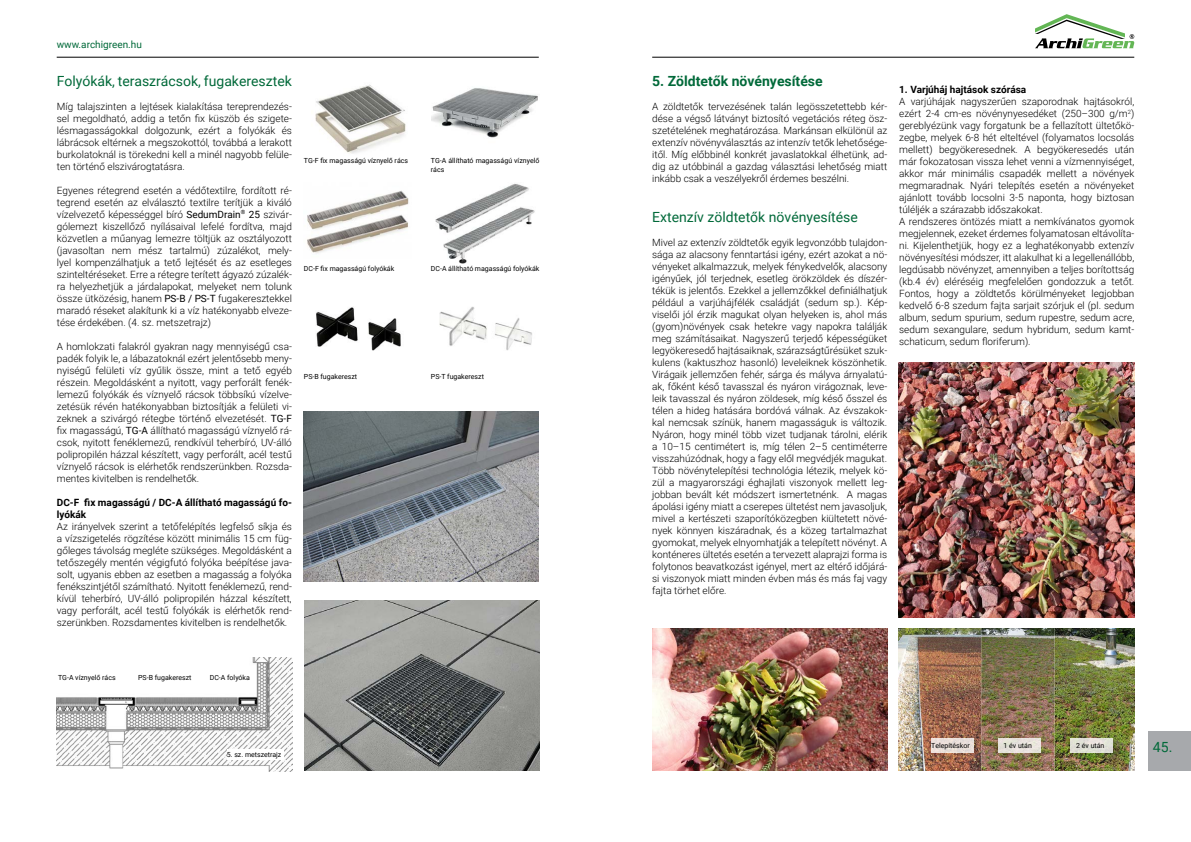
<style>
.page{position:relative;width:1191px;height:842px;background:#fff}
.page>*{position:absolute;margin:0;border:0;box-sizing:border-box;transform-origin:0 0}
.t1{font:14px "Roboto";color:#016939}
.t2{font:700 14px "Roboto";color:#016939}
.t3{font:300 10px/12px "Roboto";color:#000;text-align:justify}
.t4{font:700 10px/12px "Roboto";color:#000}
.t5{font:10px "Roboto";color:#016939}
.t6{font:7px/8.4px "Roboto";color:#000}
.s1{font-weight:400}
</style>
<div class="page">
<svg style="left:1035px;top:14px;width:99px;height:34px"></svg>
<hr style="left:57px;top:57px;width:482px;height:1px;background:#000">
<hr style="left:652px;top:57px;width:482px;height:1px;background:#000">
<div style="left:1148px;top:731px;width:43px;height:40px;background:#a7a9ac"></div>
<img style="left:652px;top:629px;width:235px;height:141px">
<img style="left:899px;top:362px;width:235px;height:256px">
<img style="left:899px;top:629px;width:235px;height:141px">
<div style="left:930px;top:738px;width:43px;height:15px;background:#eadfda"></div>
<div style="left:998px;top:738px;width:42px;height:15px;background:#e8e2dc"></div>
<svg style="left:1070px;top:738px;width:43px;height:15px"></svg>
<img style="left:431px;top:88px;width:107px;height:50px">
<img style="left:435px;top:183px;width:100px;height:81px">
<img style="left:439px;top:306px;width:93px;height:45px">
<img style="left:315px;top:84px;width:91px;height:70px">
<img style="left:307px;top:190px;width:102px;height:64px">
<img style="left:316px;top:307px;width:85px;height:44px">
<img style="left:57px;top:658px;width:235px;height:113px">
<div style="left:227px;top:749px;width:57px;height:11px;background:#fff"></div>
<div style="left:58px;top:673px;width:62px;height:10px;background:#fff"></div>
<div style="left:138px;top:673px;width:62px;height:10px;background:#fff"></div>
<div style="left:210px;top:673px;width:44px;height:10px;background:#fff"></div>
<img style="left:304px;top:600px;width:235px;height:170px">
<img style="left:304px;top:411px;width:235px;height:170px">
<p class="t5" style="left:57px;top:38px;width:87px">www.archigreen.hu</p>
<h1 class="t1" style="left:57px;top:71px;width:236px">Folyókák, teraszrácsok, fugakeresztek</h1>
<p class="t3" style="left:57px;top:100px;width:236px">Míg talajszinten a lejtések kialakítása tereprendezés&shy;sel megoldható, addig a tetőn fix küszöb és szigete&shy;lésmagasságokkal dolgozunk, ezért a folyókák és lábrácsok eltérnek a megszokottól, továbbá a lerakott burkolatoknál is törekedni kell a minél nagyobb felüle&shy;ten történő elszivárogtatásra.</p>
<p class="t3" style="left:57px;top:184px;width:236px">Egyenes rétegrend esetén a védőtextilre, fordított ré&shy;tegrend esetén az elválasztó textilre terítjük a kiváló vízelvezető képességgel bíró <span class="s1">SedumDrain</span><sup>®</sup> <span class="s1">25</span> szivár&shy;gólemezt kiszellőző nyílásaival lefelé fordítva, majd közvetlen a műanyag lemezre töltjük az osztályozott (javasoltan nem mész tartalmú) zúzalékot, mel - lyel kompenzálhatjuk a tető lejtését és az esetleges szinteltéréseket. Erre a rétegre terített ágyazó zúzalék&shy;ra helyezhetjük a járdalapokat, melyeket nem tolunk össze ütközésig, hanem <span class="s1">PS-B / PS-T</span> fugakeresztekkel maradó réseket alakítunk ki a víz hatékonyabb elveze&shy;tése érdekében. (4. sz. metszetrajz)</p>
<p class="t3" style="left:57px;top:340px;width:236px">A homlokzati falakról gyakran nagy mennyiségű csa&shy;padék folyik le, a lábazatoknál ezért jelentősebb men - nyiségű felületi víz gyűlik össze, mint a tető egyéb részein. Megoldásként a nyitott, vagy perforált fenék&shy;lemezű folyókák és víznyelő rácsok többsíkú vízelve&shy;zetésük révén hatékonyabban biztosítják a felületi vi&shy;zeknek a szivárgó rétegbe történő elvezetését. <span class="s1">TG-F </span>fix magasságú, <span class="s1">TG-A</span> állítható magasságú víznyelő rá&shy;csok, nyitott fenéklemezű, rendkívül teherbíró, UV-álló polipropilén házzal készített, vagy perforált, acél testű víznyelő rácsok is elérhetők rendszerünkben. Rozsda&shy;mentes kivitelben is rendelhetők.</p>
<p class="t4" style="left:57px;top:496px;width:236px">DC-F fix magasságú / DC-A állítható magasságú fo&shy;lyókák</p>
<p class="t3" style="left:57px;top:520px;width:236px">Az irányelvek szerint a tetőfelépítés legfelső síkja és a vízszigetelés rögzítése között minimális 15 cm füg&shy;gőleges távolság megléte szükséges. Megoldásként a tetőszegély mentén végigfutó folyóka beépítése java&shy;solt, ugyanis ebben az esetben a magasság a folyóka fenékszintjétől számítható. Nyitott fenéklemezű, rend&shy;kívül teherbíró, UV-álló polipropilén házzal készített, vagy perforált, acél testű folyókák is elérhetők rend&shy;szerünkben. Rozsdamentes kivitelben is rendelhetők.</p>
<p class="t6" style="left:304px;top:156px;width:106px">TG-F fix magasságú víznyelő rács</p>
<p class="t6" style="left:304px;top:264px;width:92px">DC-F fix magasságú folyókák</p>
<p class="t6" style="left:304px;top:372px;width:55px">PS-B fugakereszt</p>
<p class="t6" style="left:58px;top:673px;width:59px">TG-A víznyelő rács</p>
<p class="t6" style="left:138px;top:673px;width:55px">PS-B fugakereszt</p>
<p class="t6" style="left:210px;top:673px;width:42px">DC-A folyóka</p>
<p class="t6" style="left:431px;top:156px;width:110px">TG-A állítható magasságú víznyelő rács</p>
<p class="t6" style="left:431px;top:264px;width:110px">DC-A állítható magasságú folyókák</p>
<p class="t6" style="left:431px;top:372px;width:55px">PS-T fugakereszt</p>
<p class="t6" style="left:227px;top:750px;width:56px">5. sz. metszetrajz</p>
<h1 class="t2" style="left:652px;top:71px;width:172px">5. Zöldtetők növényesítése</h1>
<p class="t3" style="left:652px;top:100px;width:236px">A zöldtetők tervezésének talán legösszetettebb kér&shy;dése a végső látványt biztosító vegetációs réteg ös - szetételének meghatározása. Markánsan elkülönül az extenzív növényválasztás az intenzív tetők lehetősége&shy;itől. Míg előbbinél konkrét javaslatokkal élhetünk, ad&shy;dig az utóbbinál a gazdag választási lehetőség miatt inkább csak a veszélyekről érdemes beszélni.</p>
<h1 class="t1" style="left:652px;top:208px;width:207px">Extenzív zöldtetők növényesítése</h1>
<p class="t3" style="left:652px;top:236px;width:236px">Mivel az extenzív zöldtetők egyik legvonzóbb tulajdon&shy;sága az alacsony fenntartási igény, ezért azokat a nö&shy;vényeket alkalmazzuk, melyek fénykedvelők, alacsony igényűek, jól terjednek, esetleg örökzöldek és díszér&shy;tékük is jelentős. Ezekkel a jellemzőkkel definiálhatjuk például a varjúhájfélék családját (sedum sp.). Kép&shy;viselői jól érzik magukat olyan helyeken is, ahol más (gyom)növények csak hetekre vagy napokra találják meg számításaikat. Nagyszerű terjedő képességüket legyökeresedő hajtásaiknak, szárazságtűrésüket szuk&shy;kulens (kaktuszhoz hasonló) leveleiknek köszönhetik.<br>Virágaik jellemzően fehér, sárga és mályva árnyalatú&shy;ak, főként késő tavasszal és nyáron virágoznak, leve&shy;leik tavasszal és nyáron zöldesek, míg késő ősszel és télen a hideg hatására bordóvá válnak. Az évszakok&shy;kal nemcsak színük, hanem magasságuk is változik.<br>Nyáron, hogy minél több vizet tudjanak tárolni, elérik a 10–15 centimétert is, míg télen 2–5 centiméterre visszahúzódnak, hogy a fagy elől megvédjék magukat.<br>Több növénytelepítési technológia létezik, melyek kö&shy;zül a magyarországi éghajlati viszonyok mellett leg&shy;jobban bevált két módszert ismertetnénk. A magas ápolási igény miatt a cserepes ültetést nem javasoljuk, mivel a kertészeti szaporítóközegben kiültetett növé&shy;nyek könnyen kiszáradnak, és a közeg tartalmazhat gyomokat, melyek elnyomhatják a telepített növényt. A konténeres ültetés esetén a tervezett alaprajzi forma is folytonos beavatkozást igényel, mert az eltérő időjárá&shy;si viszonyok miatt minden évben más és más faj vagy fajta törhet előre.</p>
<p class="t4" style="left:899px;top:83px;width:129px">1. Varjúháj hajtások szórása</p>
<p class="t3" style="left:899px;top:95px;width:236px;text-align:left">A varjúhájak nagyszerűen szaporodnak hajtásokról, ezért 2-4 cm-es növénynyesedéket (250–300 g/m<sup>2</sup>) gereblyézünk vagy forgatunk be a fellazított ültetőkö&shy;zegbe, melyek 6-8 hét elteltével (folyamatos locsolás mellett) begyökeresednek. A begyökeresedés után már fokozatosan vissza lehet venni a vízmennyiséget, akkor már minimális csapadék mellett a növények megmaradnak. Nyári telepítés esetén a növényeket ajánlott tovább locsolni 3-5 naponta, hogy biztosan túléljék a szárazabb időszakokat.<br>A rendszeres öntözés miatt a nemkívánatos gyomok megjelennek, ezeket érdemes folyamatosan eltávolíta&shy;ni. Kijelenthetjük, hogy ez a leghatékonyabb extenzív növényesítési módszer, itt alakulhat ki a legellenállóbb, legdúsabb növényzet, amennyiben a teljes borítottság (kb.4 év) eléréséig megfelelően gondozzuk a tetőt.<br>Fontos, hogy a zöldtetős körülményeket legjobban kedvelő 6-8 szedum fajta sarjait szórjuk el (pl. sedum album, sedum spurium, sedum rupestre, sedum acre, sedum sexangulare, sedum hybridum, sedum kamt&shy;schaticum, sedum floriferum).</p>
<p class="t6" style="left:931px;top:741px;width:40px">Telepítéskor</p>
<p class="t6" style="left:1003px;top:741px;width:30px">1 év után</p>
<p class="t6" style="left:1076px;top:741px;width:30px">2 év után</p>
<h1 class="t1" style="left:1153px;top:737px;width:21px">45.</h1>
</div>
